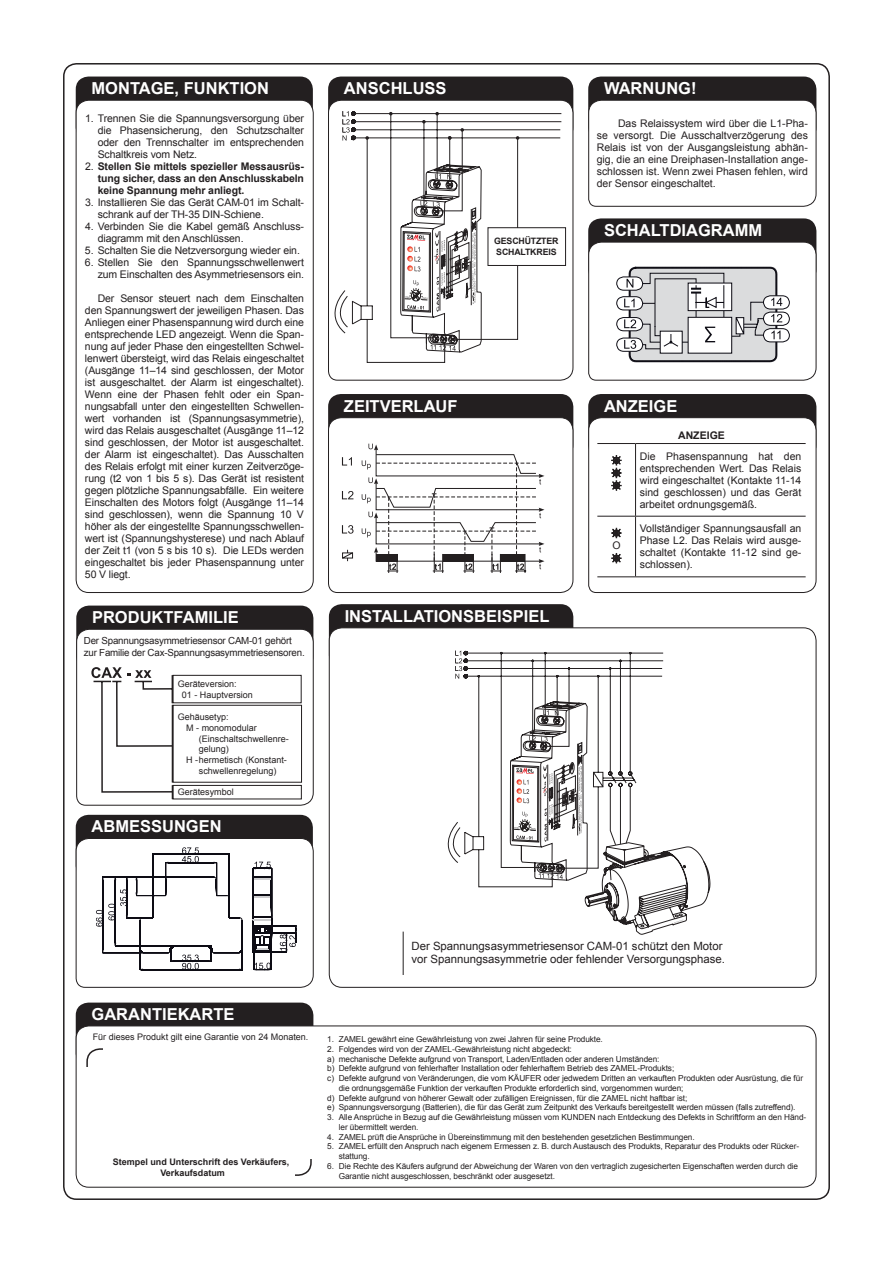
<style>
.page{position:relative;width:893px;height:1263px;background:#fff}
.page>*{position:absolute;margin:0;border:0;box-sizing:border-box;transform-origin:0 0}
.t1{font:700 16.5px "Arial";color:#fff}
.t2{font:11.4px/13.6px "Arial";color:#231f20}
.t3{font:10.5px/12px "Arial";letter-spacing:-.01em;color:#231f20;text-align:justify}
.t4{font:700 10.5px/12px "Arial";letter-spacing:-.01em;color:#231f20;text-align:justify}
.t5{font:9.75px/11.7px "Arial";letter-spacing:-.02em;color:#231f20}
.t6{font:9px/10.8px "Arial";color:#231f20}
.t7{font:700 9px/10.8px "Arial";color:#231f20}
.t8{font:700 8.85px/10.5px "Arial";letter-spacing:-.02em;color:#231f20}
.t9{font:8.25px/9.8px "Arial";letter-spacing:-.01em;color:#231f20}
.s1{font-weight:400}
</style>
<div class="page">
<div style="left:76px;top:77px;width:237px;height:63px;background:#231f20;border-radius:13px"></div>
<div style="left:76px;top:100px;width:237px;height:492px;background:#fff;border-radius:13px"></div>
<div style="left:76px;top:100px;width:238px;height:493px;border:1px solid #231f20;border-radius:13px"></div>
<div style="left:76px;top:1002px;width:237px;height:64px;background:#231f20;border-radius:13px"></div>
<div style="left:76px;top:1026px;width:740px;height:161px;background:#fff;border-radius:13px"></div>
<div style="left:76px;top:1025px;width:740px;height:162px;border:1px solid #231f20;border-radius:13px"></div>
<div style="left:328px;top:77px;width:245px;height:63px;background:#231f20;border-radius:13px"></div>
<div style="left:329px;top:604px;width:244px;height:64px;background:#231f20;border-radius:13px"></div>
<svg style="left:329px;top:628px;width:487px;height:359px"></svg>
<div style="left:76px;top:815px;width:237px;height:63px;background:#231f20;border-radius:13px"></div>
<svg style="left:328px;top:99px;width:246px;height:282px"></svg>
<div style="left:76px;top:606px;width:237px;height:63px;background:#231f20;border-radius:13px"></div>
<div style="left:588px;top:77px;width:228px;height:63px;background:#231f20;border-radius:13px"></div>
<svg style="left:588px;top:99px;width:229px;height:108px"></svg>
<div style="left:588px;top:218px;width:228px;height:64px;background:#231f20;border-radius:13px"></div>
<div style="left:588px;top:394px;width:228px;height:64px;background:#231f20;border-radius:13px"></div>
<svg style="left:588px;top:417px;width:229px;height:176px"></svg>
<div style="left:328px;top:394px;width:245px;height:64px;background:#231f20;border-radius:13px"></div>
<hr style="left:403px;top:931px;width:1px;height:44px;background:#231f20">
<svg style="left:328px;top:417px;width:246px;height:176px"></svg>
<svg style="left:75px;top:838px;width:239px;height:150px"></svg>
<svg style="left:588px;top:241px;width:229px;height:140px"></svg>
<svg style="left:76px;top:628px;width:238px;height:178px"></svg>
<div style="left:173px;top:785px;width:129px;height:14px;border:1px solid #231f20"></div>
<svg style="left:436px;top:650px;width:228px;height:237px"></svg>
<svg style="left:510px;top:701px;width:200px;height:242px"></svg>
<svg style="left:328px;top:111px;width:234px;height:252px"></svg>
<div style="left:488px;top:228px;width:68px;height:37px;background:#fff"></div>
<div style="left:488px;top:227px;width:78px;height:39px;border:1px solid #231f20"></div>
<svg style="left:342px;top:111px;width:8px;height:30px"></svg>
<svg style="left:400px;top:164px;width:82px;height:189px"></svg>
<h1 class="t1" style="left:92px;top:77px;width:179px">MONTAGE, FUNKTION</h1>
<p class="t3" style="left:98px;top:113px;width:208px;text-indent:-13px">1. Trennen Sie die Spannungsversorgung über die Phasensicherung, den Schutzschalter oder den Trennschalter im entsprechenden Schaltkreis vom Netz.</p>
<p class="t4" style="left:98px;top:161px;width:208px;text-indent:-13px"><span class="s1">2.</span> Stellen Sie mittels spezieller Messausrüs&shy;tung sicher, dass an den Anschlusskabeln keine Spannung mehr anliegt.</p>
<p class="t3" style="left:98px;top:197px;width:208px;text-indent:-13px">3. Installieren Sie das Gerät CAM-01 im Schalt&shy;schrank auf der TH-35 DIN-Schiene.</p>
<p class="t3" style="left:98px;top:221px;width:208px;text-indent:-13px">4. Verbinden Sie die Kabel gemäß Anschluss&shy;diagramm mit den Anschlüssen.</p>
<p class="t3" style="left:85px;top:245px;width:216px">5. Schalten Sie die Netzversorgung wieder ein.</p>
<p class="t3" style="left:85px;top:257px;width:220px;text-align:right">6. Stellen Sie den Spannungsschwellenwert zum Einschalten des Asymmetriesensors ein.</p>
<p class="t3" style="left:85px;top:293px;width:221px;text-indent:13px">Der Sensor steuert nach dem Einschalten den Spannungswert der jeweiligen Phasen. Das Anliegen einer Phasenspannung wird durch eine entsprechende LED angezeigt. Wenn die Span&shy;nung auf jeder Phase den eingestellten Schwel&shy;lenwert übersteigt, wird das Relais eingeschaltet (Ausgänge 11–14 sind geschlossen, der Motor ist ausgeschaltet. der Alarm ist eingeschaltet).<br>Wenn eine der Phasen fehlt oder ein Span&shy;nungsabfall unter den eingestellten Schwellen&shy;wert vorhanden ist (Spannungsasymmetrie), wird das Relais ausgeschaltet (Ausgänge 11–12 sind geschlossen, der Motor ist ausgeschaltet. der Alarm ist eingeschaltet). Das Ausschalten des Relais erfolgt mit einer kurzen Zeitverzöge&shy;rung (t2 von 1 bis 5 s). Das Gerät ist resistent gegen plötzliche Spannungsabfälle. Ein weitere Einschalten des Motors folgt (Ausgänge 11–14 sind geschlossen), wenn die Spannung 10 V höher als der eingestellte Spannungsschwellen&shy;wert ist (Spannungshysterese) und nach Ablauf der Zeit t1 (von 5 s bis 10 s). Die LEDs werden eingeschaltet bis jeder Phasenspannung unter 50 V liegt.</p>
<h1 class="t1" style="left:92px;top:606px;width:148px">PRODUKTFAMILIE</h1>
<p class="t5" style="left:84px;top:635px;width:222px">Der Spannungsasymmetriesensor CAM-01 gehört zur Familie der Cax-Spannungsasymmetriesensoren.</p>
<p class="t6" style="left:182px;top:678px;width:73px;text-indent:-4px">Geräteversion:<br>01 - Hauptversion</p>
<p class="t6" style="left:178px;top:711px;width:53px">Gehäusetyp:</p>
<p class="t6" style="left:186px;top:722px;width:72px">M - monomodular</p>
<p class="t6" style="left:199px;top:733px;width:92px">(Einschaltschwellenre-</p>
<p class="t6" style="left:199px;top:744px;width:32px">gelung)</p>
<p class="t6" style="left:186px;top:755px;width:102px">H - hermetisch (Konstant-</p>
<p class="t6" style="left:199px;top:765px;width:79px">schwellenregelung)</p>
<p class="t6" style="left:178px;top:787px;width:58px">Gerätesymbol</p>
<h1 class="t1" style="left:92px;top:816px;width:132px">ABMESSUNGEN</h1>
<h1 class="t1" style="left:344px;top:77px;width:104px">ANSCHLUSS</h1>
<p class="t8" style="left:494px;top:236px;width:66px">GESCHÜTZTER<br>SCHALTKREIS</p>
<h1 class="t1" style="left:604px;top:77px;width:94px">WARNUNG!</h1>
<p class="t3" style="left:597px;top:118px;width:213px;text-indent:21px">Das Relaissystem wird über die L1-Pha&shy;se versorgt. Die Ausschaltverzögerung des Relais ist von der Ausgangsleistung abhän&shy;gig, die an eine Dreiphasen-Installation ange&shy;schlossen ist. Wenn zwei Phasen fehlen, wird der Sensor eingeschaltet.</p>
<h1 class="t1" style="left:604px;top:219px;width:160px">SCHALTDIAGRAMM</h1>
<h1 class="t1" style="left:344px;top:395px;width:115px">ZEITVERLAUF</h1>
<h1 class="t1" style="left:345px;top:605px;width:206px">INSTALLATIONSBEISPIEL</h1>
<h1 class="t1" style="left:604px;top:395px;width:75px">ANZEIGE</h1>
<p class="t3" style="left:612px;top:467px;width:11px">☼</p>
<p class="t4" style="left:678px;top:430px;width:48px">ANZEIGE</p>
<p class="t3" style="left:640px;top:450px;width:163px">Die Phasenspannung hat den entsprechenden Wert. Das Relais wird eingeschaltet (Kontakte 11-14 sind geschlossen) und das Gerät arbeitet ordnungsgemäß.</p>
<p class="t3" style="left:612px;top:527px;width:11px;line-height:12.6px">☼<br>О</p>
<p class="t3" style="left:640px;top:523px;width:163px">Vollständiger Spannungsausfall an Phase L2. Das Relais wird ausge&shy;schaltet (Kontakte 11-12 sind ge&shy;schlossen).</p>
<h1 class="t1" style="left:92px;top:1003px;width:144px">GARANTIEKARTE</h1>
<p class="t6" style="left:93px;top:1032px;width:217px">Für dieses Produkt gilt eine Garantie von 24 Monaten.</p>
<p class="t7" style="left:160px;top:1157px;width:131px;text-indent:-48px">Stempel und Unterschrift des Verkäufers,<br>Verkaufsdatum</p>
<p class="t2" style="left:411px;top:939px;width:315px">Der Spannungsasymmetriesensor CAM-01 schützt den Motor vor Spannungsasymmetrie oder fehlender Versorgungsphase.</p>
<p class="t9" style="left:327px;top:1034px;width:277px">1. ZAMEL gewährt eine Gewährleistung von zwei Jahren für seine Produkte.</p>
<p class="t9" style="left:327px;top:1044px;width:246px">2. Folgendes wird von der ZAMEL-Gewährleistung nicht abgedeckt:</p>
<p class="t9" style="left:327px;top:1054px;width:334px">a) mechanische Defekte aufgrund von Transport, Laden/Entladen oder anderen Umständen:</p>
<p class="t9" style="left:327px;top:1064px;width:348px">b) Defekte aufgrund von fehlerhafter Installation oder fehlerhaftem Betrieb des ZAMEL-Produkts;</p>
<p class="t9" style="left:327px;top:1073px;width:477px">c) Defekte aufgrund von Veränderungen, die vom KÄUFER oder jedwedem Dritten an verkauften Produkten oder Ausrüstung, die für</p>
<p class="t9" style="left:339px;top:1083px;width:346px">die ordnungsgemäße Funktion der verkauften Produkte erforderlich sind, vorgenommen wurden;</p>
<p class="t9" style="left:327px;top:1093px;width:362px">d) Defekte aufgrund von höherer Gewalt oder zufälligen Ereignissen, für die ZAMEL nicht haftbar ist;</p>
<p class="t9" style="left:327px;top:1103px;width:470px">e) Spannungsversorgung (Batterien), die für das Gerät zum Zeitpunkt des Verkaufs bereitgestellt werden müssen (falls zutreffend).</p>
<p class="t9" style="left:339px;top:1112px;width:469px;text-indent:-12px">3. Alle Ansprüche in Bezug auf die Gewährleistung müssen vom KUNDEN nach Entdeckung des Defekts in Schriftform an den Händ&shy;ler übermittelt werden.</p>
<p class="t9" style="left:327px;top:1132px;width:369px">4. ZAMEL prüft die Ansprüche in Übereinstimmung mit den bestehenden gesetzlichen Bestimmungen.</p>
<p class="t9" style="left:339px;top:1142px;width:462px;text-indent:-11px">5. ZAMEL erfüllt den Anspruch nach eigenem Ermessen z. B. durch Austausch des Produkts, Reparatur des Produkts oder Rücker&shy;stattung.</p>
<p class="t9" style="left:339px;top:1161px;width:461px;text-indent:-11px">6. Die Rechte des Käufers aufgrund der Abweichung der Waren von den vertraglich zugesicherten Eigenschaften werden durch die<br>Garantie nicht ausgeschlossen, beschränkt oder ausgesetzt.</p>
</div>
